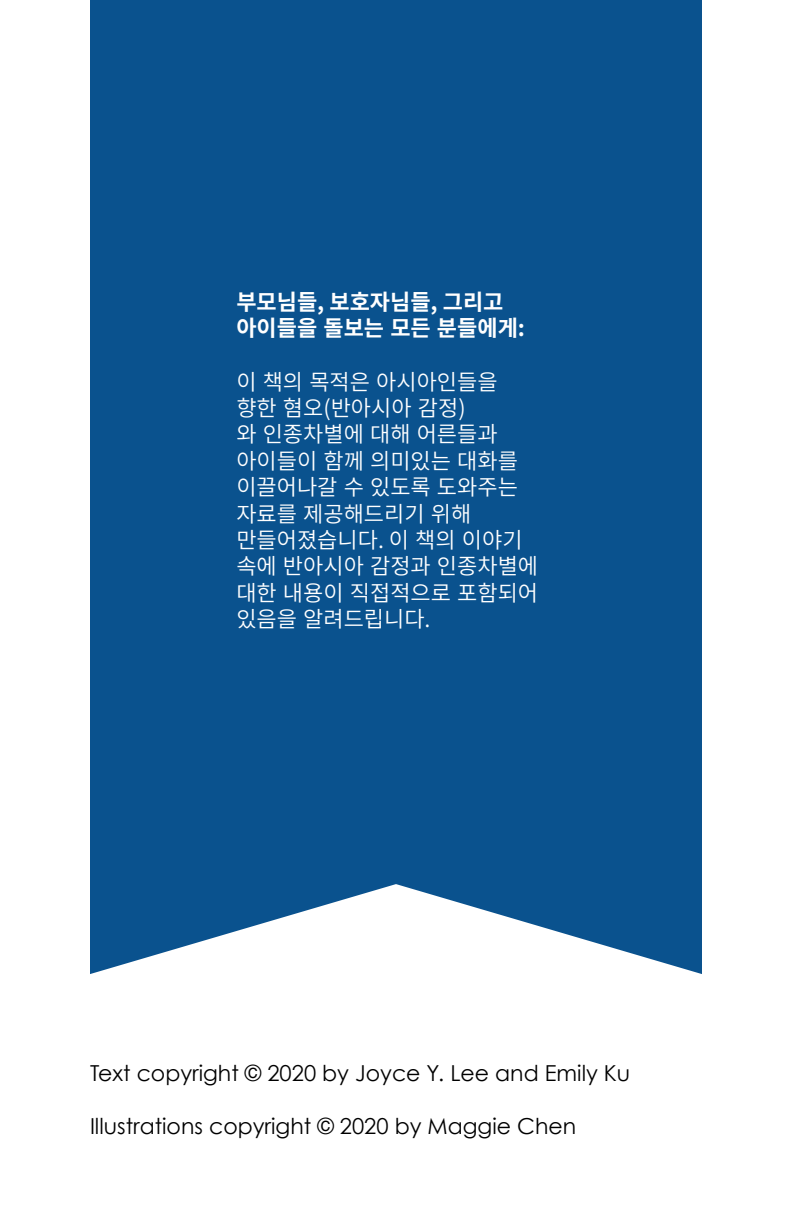
<style>
.page{position:relative;width:792px;height:1224px;background:#fff}
.page>*{position:absolute;margin:0;border:0;box-sizing:border-box;transform-origin:0 0}
.t1{font:22px/26.4px "Source Han Sans KR";color:#fff}
.t2{font:22px "Century Gothic";color:#000}
.t3{font:700 22px/26.4px "Source Han Sans KR";color:#fff}
</style>
<div class="page">
<div style="left:90px;top:0;width:612px;height:974px;background:#0a528e"></div>
<p class="t3" style="left:236px;top:289px;width:290px">부모님들, 보호자님들, 그리고 아이들을 돌보는 모든 분들에게:</p>
<p class="t1" style="left:236px;top:369px;width:303px">이 책의 목적은 아시아인들을 향한 혐오(반아시아 감정)<br>와 인종차별에 대해 어른들과 아이들이 함께 의미있는 대화를 이끌어나갈 수 있도록 도와주는 자료를 제공해드리기 위해 만들어졌습니다. 이 책의 이야기 속에 반아시아 감정과 인종차별에 대한 내용이 직접적으로 포함되어 있음을 알려드립니다.</p>
<p class="t2" style="left:90px;top:1059px;width:542px">Text copyright © 2020 by Joyce Y. Lee and Emily Ku</p>
<p class="t2" style="left:90px;top:1113px;width:488px">Illustrations copyright © 2020 by Maggie Chen</p>
</div>
